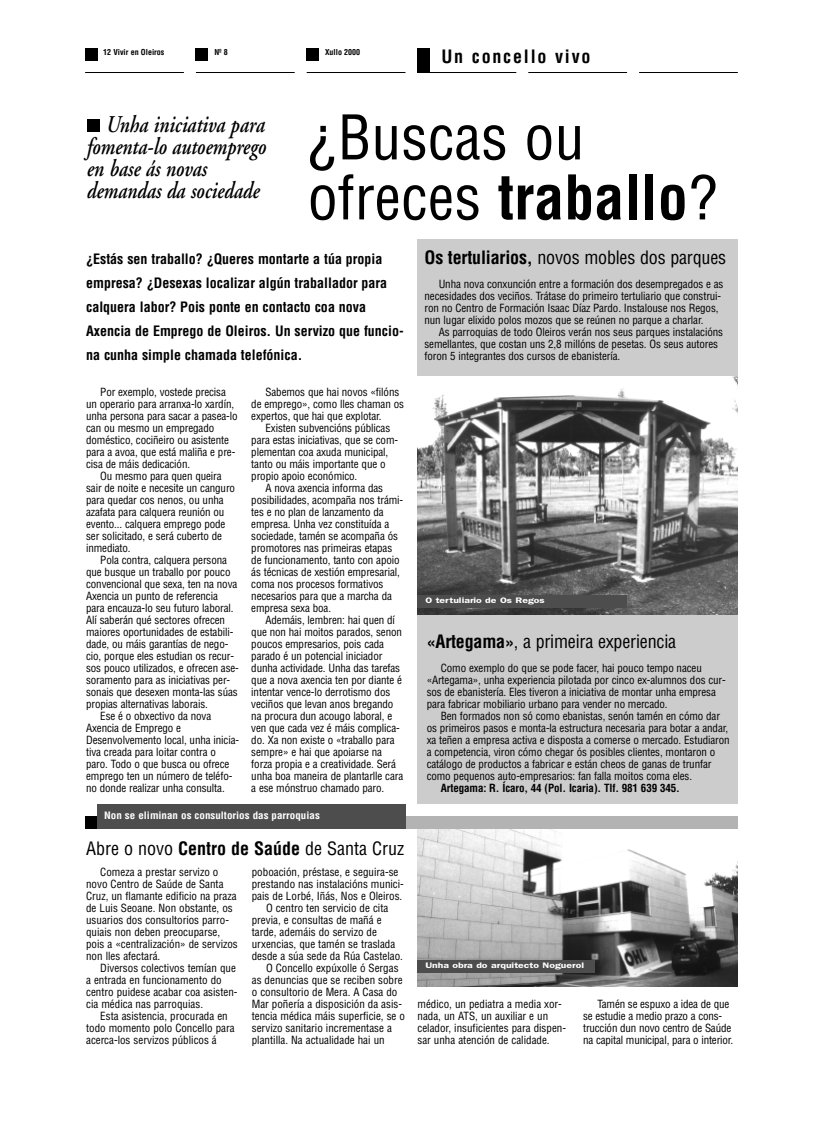
<style>
.page{position:relative;width:823px;height:1134px;background:#fff}
.page>*{position:absolute;margin:0;border:0;box-sizing:border-box;transform-origin:0 0}
.t1{font:condensed 60px/60px "Helvetica";color:#000}
.t2{font:italic 600 24px/22px "Adobe Garamond";color:#000;scale:.8 1}
.t3{font:condensed 18px "Helvetica";letter-spacing:-.01em;color:#000}
.t4{font:700 condensed 18px "Helvetica";letter-spacing:.1em;color:#000}
.t5{font:700 condensed 14px/24px "Helvetica";color:#000}
.t6{font:condensed 11px/12px "Helvetica";letter-spacing:-.01em;color:#000}
.t7{font:700 condensed 11px "Helvetica";letter-spacing:-.01em;color:#000}
.t8{font:700 condensed 10px "Helvetica";color:#fff;scale:1.1 1}
.t9{font:600 8px "Franklin Gothic";color:#fff;scale:1.3 1}
.t10{font:700 condensed 8px "Helvetica";color:#000}
.s1{font-weight:700}
</style>
<div class="page">
<div style="left:417px;top:611px;width:320px;height:192px;background:#ccc"></div>
<div style="left:417px;top:239px;width:320px;height:146px;background:#ccc"></div>
<img style="left:417px;top:828px;width:320px;height:158px">
<div style="left:85px;top:48px;width:12px;height:12px;background:#000"></div>
<div style="left:196px;top:48px;width:12px;height:12px;background:#000"></div>
<div style="left:306px;top:48px;width:12px;height:12px;background:#000"></div>
<hr style="left:417px;top:72px;width:99px;height:1px;background:#000">
<hr style="left:528px;top:72px;width:98px;height:1px;background:#000">
<hr style="left:638px;top:72px;width:99px;height:1px;background:#000">
<hr style="left:306px;top:72px;width:99px;height:1px;background:#000">
<hr style="left:196px;top:72px;width:98px;height:1px;background:#000">
<hr style="left:85px;top:72px;width:99px;height:1px;background:#000">
<div style="left:85px;top:816px;width:652px;height:12px;background:#b3b3b3"></div>
<div style="left:417px;top:48px;width:12px;height:24px;background:#000"></div>
<div style="left:85px;top:816px;width:12px;height:12px;background:#000"></div>
<div style="left:97px;top:804px;width:308px;height:24px;background:#4d4d4d"></div>
<div style="left:417px;top:960px;width:177px;height:12px;background:#4d4d4d"></div>
<img style="left:417px;top:376px;width:320px;height:239px">
<div style="left:87px;top:120px;width:12px;height:12px;background:#000"></div>
<div style="left:417px;top:595px;width:209px;height:12px;background:#4d4d4d"></div>
<p class="t10" style="left:103px;top:48px;width:63px">12 Vivir en Oleiros</p>
<p class="t10" style="left:214px;top:48px;width:15px">Nº 8</p>
<p class="t10" style="left:325px;top:48px;width:37px">Xullo 2000</p>
<h3 class="t4" style="left:441px;top:46px;width:150px">Un concello vivo</h3>
<h1 class="t1" style="left:307px;top:109px;width:411px">¿Buscas ou ofreces <span class="s1">traballo</span>?</h1>
<p class="t5" style="left:86px;top:247px;width:319px">¿Estás sen traballo? ¿Queres montarte a túa propia empresa? ¿Desexas localizar algún traballador para calquera labor? Pois ponte en contacto coa nova Axencia de Emprego de Oleiros. Un servizo que funcio&shy;na cunha simple chamada telefónica.</p>
<h2 class="t2" style="left:86px;top:115px;width:225px;text-indent:19px">Unha iniciativa para fomenta-lo autoemprego en base ás novas demandas da sociedade</h2>
<h3 class="t3" style="left:424px;top:247px;width:303px"><span class="s1">Os tertuliarios,</span> novos mobles dos parques</h3>
<p class="t6" style="left:424px;top:278px;width:300px;text-indent:14px">Unha nova conxunción entre a formación dos desempregados e as necesidades dos veciños. Trátase do primeiro tertuliario que construi&shy;ron no Centro de Formación Isaac Díaz Pardo. Instalouse nos Regos, nun lugar elixido polos mozos que se reúnen no parque a charlar.</p>
<p class="t6" style="left:424px;top:326px;width:300px;text-indent:14px">As parroquias de todo Oleiros verán nos seus parques instalacións semellantes, que costan uns 2,8 millóns de pesetas. Os seus autores foron 5 integrantes dos cursos de ebanistería.</p>
<p class="t6" style="left:86px;top:386px;width:153px;text-indent:14px">Por exemplo, vostede precisa un operario para arranxa-lo xardín, unha persona para sacar a pasea-lo can ou mesmo un empregado doméstico, cociñeiro ou asistente para a avoa, que está maliña e pre&shy;cisa de máis dedicación.</p>
<p class="t6" style="left:86px;top:470px;width:150px;text-indent:14px">Ou mesmo para quen queira sair de noite e necesite un canguro para quedar cos nenos, ou unha azafata para calquera reunión ou evento... calquera emprego pode ser solicitado, e será cuberto de inmediato.</p>
<p class="t6" style="left:100px;top:554px;width:128px">Pola contra, calquera persona</p>
<p class="t6" style="left:86px;top:566px;width:146px">que busque un traballo por pouco</p>
<p class="t6" style="left:86px;top:578px;width:153px">convencional que sexa, ten na nova</p>
<p class="t6" style="left:86px;top:590px;width:133px">Axencia un punto de referencia</p>
<p class="t6" style="left:86px;top:602px;width:149px">para encauza-lo seu futuro laboral.</p>
<p class="t6" style="left:86px;top:614px;width:140px">Alí saberán qué sectores ofrecen</p>
<p class="t6" style="left:86px;top:626px;width:149px">maiores oportunidades de estabili-</p>
<p class="t6" style="left:86px;top:638px;width:144px">dade, ou máis garantías de nego-</p>
<p class="t6" style="left:86px;top:650px;width:149px">cio, porque eles estudian os recur-</p>
<p class="t6" style="left:86px;top:662px;width:154px">sos pouco utilizados, e ofrecen ase-</p>
<p class="t6" style="left:86px;top:674px;width:146px">soramento para as iniciativas per-</p>
<p class="t6" style="left:86px;top:686px;width:153px">sonais que desexen monta-las súas</p>
<p class="t6" style="left:86px;top:698px;width:123px">propias alternativas laborais.</p>
<p class="t6" style="left:100px;top:710px;width:112px">Ese é o obxectivo da nova</p>
<p class="t6" style="left:86px;top:722px;width:96px">Axencia de Emprego e</p>
<p class="t6" style="left:86px;top:734px;width:154px">Desenvolvemento local, unha inicia-</p>
<p class="t6" style="left:86px;top:746px;width:131px">tiva creada para loitar contra o</p>
<p class="t6" style="left:86px;top:758px;width:145px">paro. Todo o que busca ou ofrece</p>
<p class="t6" style="left:86px;top:770px;width:148px">emprego ten un número de teléfo-</p>
<p class="t6" style="left:86px;top:782px;width:140px">no donde realizar unha consulta.</p>
<p class="t6" style="left:251px;top:386px;width:154px;text-indent:14px">Sabemos que hai novos «filóns de emprego», como lles chaman os expertos, que hai que explotar.</p>
<p class="t6" style="left:251px;top:422px;width:148px;text-indent:14px">Existen subvencións públicas para estas iniciativas, que se com&shy;plementan coa axuda municipal, tanto ou máis importante que o propio apoio económico.</p>
<p class="t6" style="left:251px;top:482px;width:153px;text-indent:14px">A nova axencia informa das posibilidades, acompaña nos trámi&shy;tes e no plan de lanzamento da empresa. Unha vez constituída a sociedade, tamén se acompaña ós promotores nas primeiras etapas de funcionamento, tanto con apoio ás técnicas de xestión empresarial, coma nos procesos formativos necesarios para que a marcha da empresa sexa boa.</p>
<p class="t6" style="left:251px;top:614px;width:153px;text-indent:14px">Ademáis, lembren: hai quen dí que non hai moitos parados, senon poucos empresarios, pois cada parado é un potencial iniciador dunha actividade. Unha das tarefas que a nova axencia ten por diante é intentar vence-lo derrotismo dos veciños que levan anos bregando na procura dun acougo laboral, e ven que cada vez é máis complica&shy;do. Xa non existe o «traballo para sempre» e hai que apoiarse na forza propia e a creatividade. Será unha boa maneira de plantarlle cara a ese mónstruo chamado paro.</p>
<p class="t8" style="left:104px;top:810px;width:197px">Non se eliminan os consultorios das parroquias</p>
<h3 class="t3" style="left:86px;top:838px;width:319px">Abre o novo <span class="s1">Centro de Saúde</span> de Santa Cruz</h3>
<p class="t6" style="left:86px;top:866px;width:153px;text-indent:14px">Comeza a prestar servizo o novo Centro de Saúde de Santa<br>Cruz, un flamante edificio na praza de Luis Seoane. Non obstante, os usuarios dos consultorios parro&shy;quiais non deben preocuparse, pois a «centralización» de servizos non lles afectará.</p>
<p class="t6" style="left:86px;top:962px;width:153px;text-indent:14px">Diversos colectivos temían que a entrada en funcionamento do centro puidese acabar coa asisten&shy;cia médica nas parroquias.</p>
<p class="t6" style="left:86px;top:1010px;width:150px;text-indent:14px">Esta asistencia, procurada en todo momento polo Concello para acerca-los servizos públicos á</p>
<p class="t6" style="left:252px;top:866px;width:148px">poboación, préstase, e seguira-se</p>
<p class="t6" style="left:252px;top:878px;width:153px">prestando nas instalacións munici-</p>
<p class="t6" style="left:252px;top:890px;width:152px">pais de Lorbé, Iñás, Nos e Oleiros.</p>
<p class="t6" style="left:266px;top:902px;width:124px">O centro ten servicio de cita</p>
<p class="t6" style="left:252px;top:914px;width:131px">previa, e consultas de mañá e</p>
<p class="t6" style="left:252px;top:926px;width:126px">tarde, ademáis do servizo de</p>
<p class="t6" style="left:252px;top:938px;width:145px">urxencias, que tamén se traslada</p>
<p class="t6" style="left:252px;top:950px;width:152px">desde a súa sede da Rúa Castelao.</p>
<p class="t6" style="left:266px;top:962px;width:134px">O Concello expúxolle ó Sergas</p>
<p class="t6" style="left:252px;top:974px;width:152px">as denuncias que se reciben sobre</p>
<p class="t6" style="left:252px;top:986px;width:147px">o consultorio de Mera. A Casa do</p>
<p class="t6" style="left:252px;top:998px;width:152px">Mar poñería a disposición da asis-</p>
<p class="t6" style="left:252px;top:1010px;width:155px">tencia médica máis superficie, se o</p>
<p class="t6" style="left:252px;top:1022px;width:141px">servizo sanitario incrementase a</p>
<p class="t6" style="left:252px;top:1034px;width:134px">plantilla. Na actualidade hai un</p>
<p class="t9" style="left:425px;top:596px;width:93px">O tertuliario de Os Regos</p>
<h3 class="t3" style="left:426px;top:631px;width:251px"><span class="s1">«Artegama»</span>, a primeira experiencia</h3>
<p class="t6" style="left:426px;top:662px;width:300px;text-indent:14px">Como exemplo do que se pode facer, hai pouco tempo naceu «Artegama», unha experiencia pilotada por cinco ex-alumnos dos cur&shy;sos de ebanistería. Eles tiveron a iniciativa de montar unha empresa para fabricar mobiliario urbano para vender no mercado.</p>
<p class="t6" style="left:426px;top:710px;width:304px;text-indent:14px">Ben formados non só como ebanistas, senón tamén en cómo dar os primeiros pasos e monta-la estructura necesaria para botar a andar, xa teñen a empresa activa e disposta a comerse o mercado. Estudiaron a competencia, viron cómo chegar ós posibles clientes, montaron o catálogo de productos a fabricar e están cheos de ganas de trunfar como pequenos auto-empresarios: fan falla moitos coma eles.</p>
<p class="t7" style="left:440px;top:782px;width:240px">Artegama: R. Ícaro, 44 (Pol. Icaria). Tlf. 981 639 345.</p>
<p class="t9" style="left:425px;top:961px;width:124px">Unha obra do arquitecto Noguerol</p>
<p class="t6" style="left:417px;top:998px;width:150px">médico, un pediatra a media xor&shy;nada, un ATS, un auxiliar e un celador, insuficientes para dispen&shy;sar unha atención de calidade.</p>
<p class="t6" style="left:583px;top:998px;width:151px;text-indent:14px">Tamén se espuxo a idea de que se estudie a medio prazo a cons&shy;trucción dun novo centro de Saúde na capital municipal, para o interior.</p>
</div>
